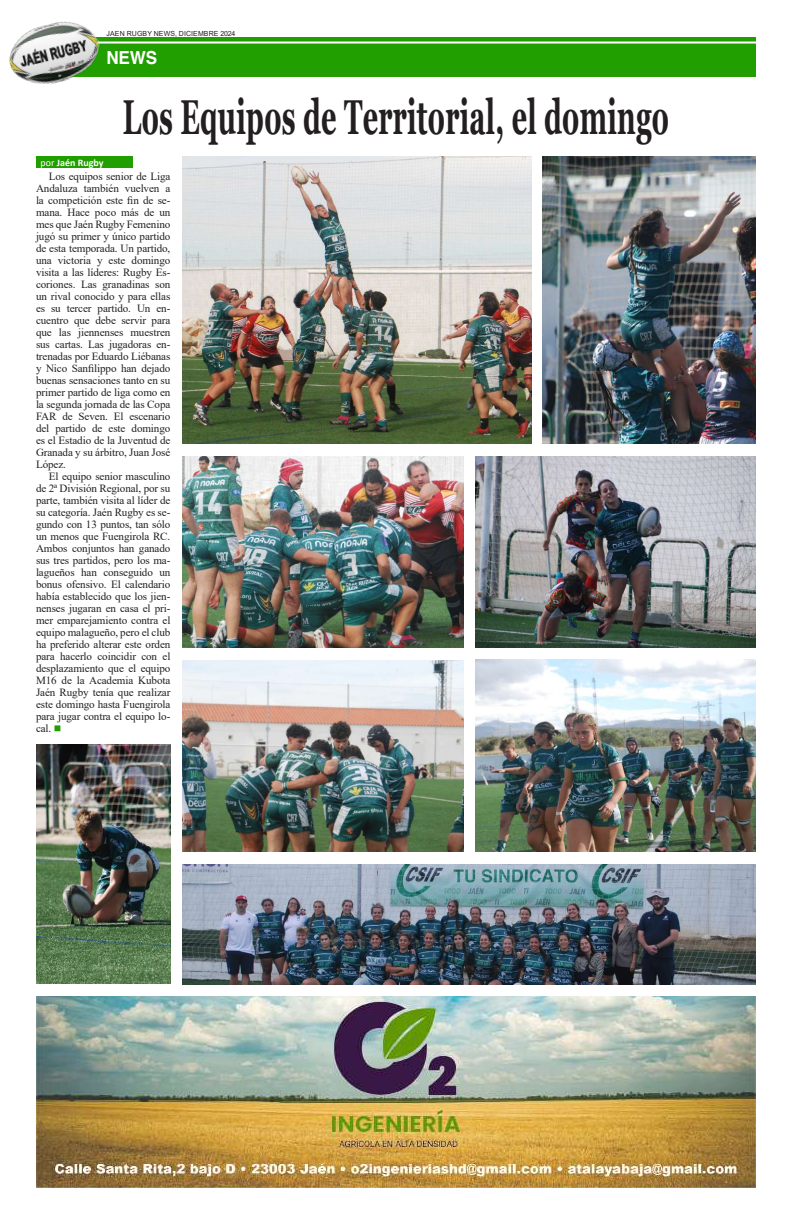
<style>
.page{position:relative;width:792px;height:1224px;background:#fff}
.page>*{position:absolute;margin:0;border:0;box-sizing:border-box;transform-origin:0 0}
.t1{font:700 49px "Georgia";letter-spacing:.01em;color:#231f20;scale:.55 1}
.t2{font:700 18px "Helvetica";color:#fff;scale:.95 1}
.t3{font:11px/12px "Times New Roman";letter-spacing:-.01em;color:#231f20;text-align:justify}
.t4{font:700 10px "Calibri";color:#fff}
.t5{font:7px "Arial";letter-spacing:.015em;color:#231f20}
.s1{font-weight:400}
.s2{color:#219e00}
</style>
<div class="page">
<div style="left:36px;top:38px;width:720px;height:39px;background:#219e00"></div>
<hr style="left:36px;top:42px;width:720px;height:2px;background:#fff">
<img style="left:8px;top:21px;width:98px;height:63px">
<img style="left:36px;top:996px;width:720px;height:192px">
<div style="left:36px;top:156px;width:96px;height:12px;background:#219e00"></div>
<img style="left:182px;top:156px;width:349px;height:288px">
<img style="left:182px;top:456px;width:281px;height:192px">
<img style="left:475px;top:456px;width:281px;height:192px">
<img style="left:182px;top:660px;width:281px;height:192px">
<img style="left:542px;top:156px;width:214px;height:288px">
<img style="left:36px;top:744px;width:134px;height:240px">
<img style="left:475px;top:660px;width:281px;height:192px">
<img style="left:182px;top:864px;width:574px;height:121px">
<p class="t5" style="left:107px;top:29px;width:130px">JAEN RUGBY NEWS, DICIEMBRE 2024</p>
<h2 class="t2" style="left:106px;top:43px;width:55px">NEWS</h2>
<h1 class="t1" style="left:123px;top:85px;width:995px">Los Equipos de Territorial, el domingo</h1>
<p class="t4" style="left:41px;top:155px;width:64px"><span class="s1">por</span> Jaén Rugby</p>
<p class="t3" style="left:36px;top:170px;width:136px;text-indent:13px">Los equipos senior de Liga Andaluza también vuelven a la competición este fin de se&shy;mana. Hace poco más de un mes que Jaén Rugby Femenino jugó su primer y único partido de esta temporada. Un partido, una victoria y este domingo visita a las líderes: Rugby Es&shy;coriones. Las granadinas son un rival conocido y para ellas es su tercer partido. Un en&shy;cuentro que debe servir para que las jiennenses muestren sus cartas. Las jugadoras en&shy;trenadas por Eduardo Liébanas y Nico Sanfilippo han dejado buenas sensaciones tanto en su primer partido de liga como en la segunda jornada de las Copa FAR de Seven. El escenario del partido de este domingo es el Estadio de la Juventud de Granada y su árbitro, Juan José López.</p>
<p class="t3" style="left:36px;top:470px;width:136px;text-indent:13px">El equipo senior masculino de 2ª División Regional, por su parte, también visita al líder de su categoría. Jaén Rugby es se&shy;gundo con 13 puntos, tan sólo un menos que Fuengirola RC.<br>Ambos conjuntos han ganado sus tres partidos, pero los ma&shy;lagueños han conseguido un bonus ofensivo. El calendario había establecido que los jien&shy;nenses jugaran en casa el pri&shy;mer emparejamiento contra el equipo malagueño, pero el club ha preferido alterar este orden para hacerlo coincidir con el desplazamiento que el equipo M16 de la Academia Kubota Jaén Rugby tenía que realizar este domingo hasta Fuengirola para jugar contra el equipo lo&shy;cal. <span class="s2">■</span></p>
</div>
